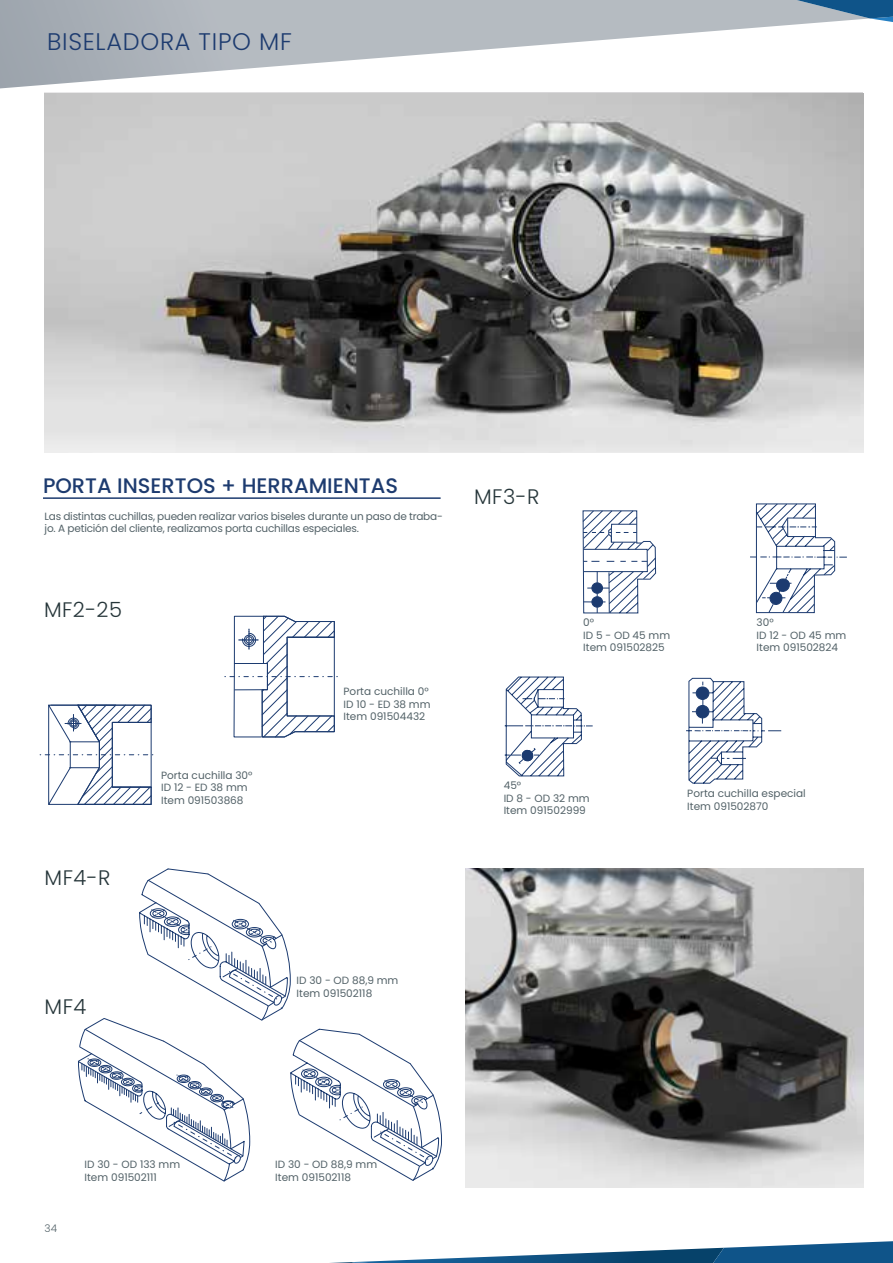
<style>
.page{position:relative;width:893px;height:1263px;background:#fff}
.page>*{position:absolute;margin:0;border:0;box-sizing:border-box;transform-origin:0 0}
.t1{font:300 24px "Poppins";letter-spacing:.03em;color:#1d3b6f}
.t2{font:500 21px "Poppins";color:#1d3b6f}
.t3{font:300 21px "Poppins";letter-spacing:.02em;color:#253539}
.t4{font:10.5px/12.6px "Poppins";color:#526167}
.t5{font:10.5px/12.6px "Poppins";letter-spacing:-.02em;color:#526167}
.t6{font:300 10.5px "Poppins";color:#526167}
</style>
<div class="page">
<svg style="left:0;top:0;width:863px;height:93px"></svg>
<svg style="left:495px;top:0;width:398px;height:56px"></svg>
<svg style="left:330px;top:1241px;width:563px;height:22px"></svg>
<hr style="left:43px;top:497px;width:398px;height:2px;background:#1d3b6f">
<img style="left:465px;top:868px;width:399px;height:320px">
<svg style="left:750px;top:503px;width:97px;height:110px"></svg>
<svg style="left:583px;top:510px;width:73px;height:103px"></svg>
<svg style="left:686px;top:678px;width:95px;height:106px"></svg>
<svg style="left:504px;top:677px;width:89px;height:99px"></svg>
<svg style="left:225px;top:616px;width:113px;height:121px"></svg>
<svg style="left:40px;top:705px;width:114px;height:100px"></svg>
<hr style="left:151px;top:722px;width:1px;height:66px;background:#1c3b70">
<svg style="left:78px;top:868px;width:364px;height:313px"></svg>
<img style="left:44px;top:94px;width:820px;height:358px">
<h1 class="t1" style="left:47px;top:28px;width:246px">BISELADORA TIPO MF</h1>
<h2 class="t2" style="left:43px;top:474px;width:357px">PORTA INSERTOS + HERRAMIENTAS</h2>
<p class="t5" style="left:45px;top:510px;width:400px">Las distintas cuchillas, pueden realizar varios biseles durante un paso de traba&shy;jo. A petición del cliente, realizamos porta cuchillas especiales.</p>
<h2 class="t3" style="left:44px;top:597px;width:80px">MF2-25</h2>
<h2 class="t3" style="left:45px;top:865px;width:67px">MF4-R</h2>
<p class="t4" style="left:161px;top:769px;width:93px">Porta cuchilla 30°<br>ID 12 - ED 38 mm<br>Item 091503868</p>
<p class="t4" style="left:344px;top:685px;width:89px">Porta cuchilla 0°<br>ID 10 - ED 38 mm<br>Item 091504432</p>
<h2 class="t3" style="left:474px;top:484px;width:67px">MF3-R</h2>
<p class="t4" style="left:583px;top:616px;width:88px">0°<br>ID 5 - OD 45 mm<br>Item 091502825</p>
<p class="t4" style="left:757px;top:616px;width:91px">30°<br>ID 12 - OD 45 mm<br>Item 091502824</p>
<p class="t4" style="left:504px;top:779px;width:87px">45°<br>ID 8 - OD 32 mm<br>Item 091502999</p>
<p class="t4" style="left:687px;top:787px;width:120px">Porta cuchilla especial<br>Item 091502870</p>
<h2 class="t3" style="left:45px;top:995px;width:43px">MF4</h2>
<p class="t4" style="left:297px;top:974px;width:103px">ID 30 - OD 88,9 mm<br>Item 091502118</p>
<p class="t6" style="left:45px;top:1222px;width:14px">34</p>
<p class="t4" style="left:85px;top:1158px;width:97px">ID 30 - OD 133 mm<br>Item 091502111</p>
<p class="t4" style="left:275px;top:1158px;width:103px">ID 30 - OD 88,9 mm<br>Item 091502118</p>
</div>
